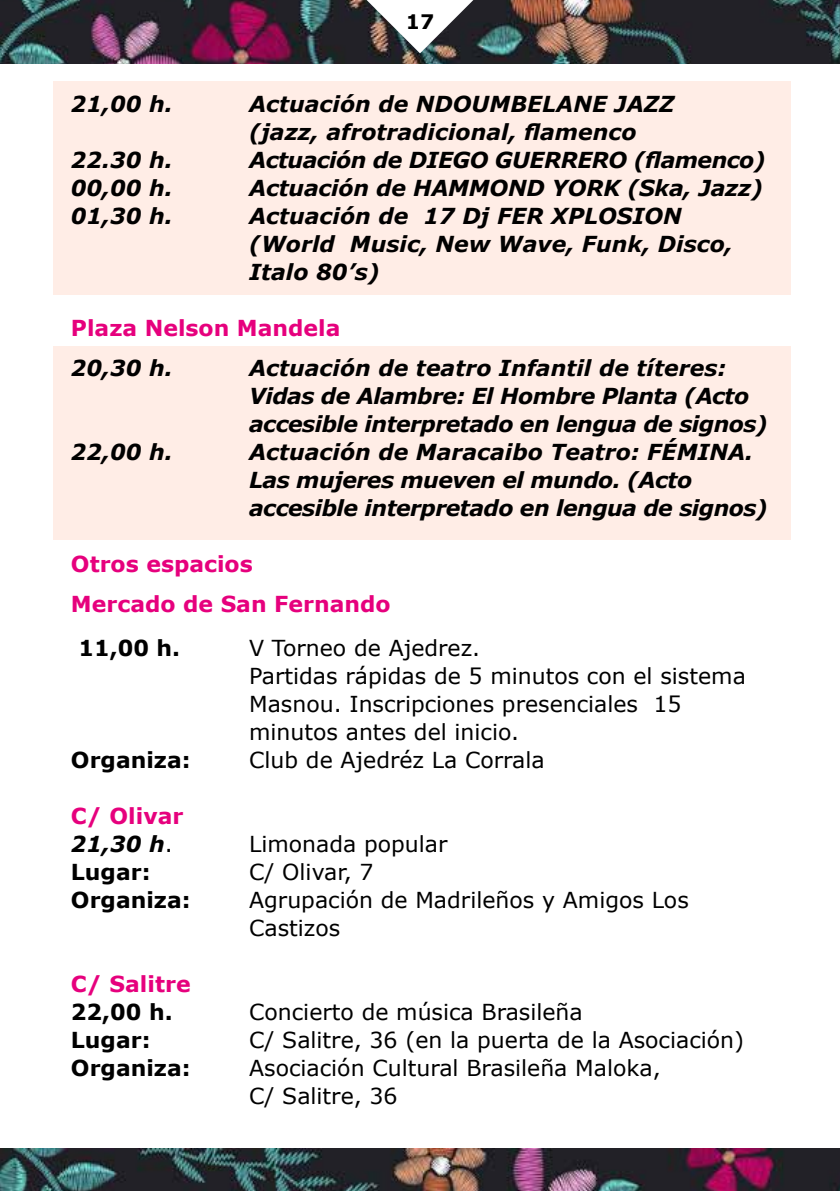
<style>
.page{position:relative;width:840px;height:1191px;background:#fff}
.page>*{position:absolute;margin:0;border:0;box-sizing:border-box;transform-origin:0 0}
.t1{font:22px/28px "Verdana";color:#000}
.t2{font:italic 700 22px/28px "Verdana";letter-spacing:-.025em;color:#000}
.t3{font:italic 700 22px/28px "Verdana";letter-spacing:-.005em;color:#000}
.t4{font:700 22px/40px "Verdana";color:#e6007d}
.t5{font:700 22px "Verdana";color:#000}
.t6{font:700 20px "Verdana";color:#000}
.s1{font-style:italic;color:#000}
.s2{font-weight:400;color:#000}
</style>
<div class="page">
<img style="left:0;top:0;width:839px;height:63px">
<img style="left:0;top:1148px;width:839px;height:43px">
<img style="left:323px;top:0;width:193px;height:53px">
<div style="left:53px;top:81px;width:737px;height:214px;background:#ffede6"></div>
<div style="left:53px;top:346px;width:737px;height:194px;background:#ffede6"></div>
<p class="t6" style="left:405px;top:9px;width:30px">17</p>
<p class="t3" style="left:71px;top:90px;width:103px">21,00 h.</p>
<p class="t3" style="left:249px;top:90px;width:426px">Actuación de NDOUMBELANE JAZZ (jazz, afrotradicional, flamenco</p>
<p class="t3" style="left:71px;top:146px;width:103px">22.30 h.</p>
<p class="t2" style="left:249px;top:146px;width:518px">Actuación de DIEGO GUERRERO (flamenco)</p>
<p class="t3" style="left:71px;top:174px;width:103px">00,00 h.</p>
<p class="t3" style="left:249px;top:174px;width:515px">Actuación de HAMMOND YORK (Ska, Jazz)</p>
<p class="t3" style="left:71px;top:202px;width:103px">01,30 h.</p>
<p class="t3" style="left:249px;top:202px;width:485px">Actuación de 17 Dj FER XPLOSION (World Music, New Wave, Funk, Disco,<br>Italo 80’s)</p>
<p class="t4" style="left:71px;top:308px;width:271px">Plaza Nelson Mandela</p>
<p class="t3" style="left:71px;top:354px;width:103px">20,30 h.</p>
<p class="t2" style="left:249px;top:354px;width:520px">Actuación de teatro Infantil de títeres:<br>Vidas de Alambre: El Hombre Planta (Acto accesible interpretado en lengua de signos)</p>
<p class="t3" style="left:71px;top:438px;width:103px">22,00 h.</p>
<p class="t2" style="left:249px;top:438px;width:520px">Actuación de Maracaibo Teatro: FÉMINA.<br>Las mujeres mueven el mundo. (Acto accesible interpretado en lengua de signos)</p>
<p class="t4" style="left:71px;top:544px;width:321px">Otros espacios<br>Mercado de San Fernando</p>
<p class="t5" style="left:78px;top:633px;width:103px">11,00 h.</p>
<p class="t1" style="left:249px;top:634px;width:498px">V Torneo de Ajedrez.<br>Partidas rápidas de 5 minutos con el sistema<br>Masnou. Inscripciones presenciales 15 minutos antes del inicio.</p>
<p class="t5" style="left:71px;top:745px;width:121px">Organiza:</p>
<p class="t1" style="left:249px;top:746px;width:297px">Club de Ajedréz La Corrala</p>
<p class="t4" style="left:71px;top:802px;width:114px;line-height:28px">C/ Olivar<br><span class="s1">21,30 h</span><span class="s2">.</span></p>
<p class="t1" style="left:249px;top:830px;width:200px">Limonada popular</p>
<p class="t5" style="left:71px;top:857px;width:81px">Lugar:</p>
<p class="t1" style="left:249px;top:858px;width:126px">C/ Olivar, 7</p>
<p class="t5" style="left:71px;top:885px;width:121px">Organiza:</p>
<p class="t1" style="left:249px;top:886px;width:441px">Agrupación de Madrileños y Amigos Los<br>Castizos</p>
<p class="t4" style="left:71px;top:964px;width:121px">C/ Salitre</p>
<p class="t5" style="left:71px;top:997px;width:103px">22,00 h.</p>
<p class="t1" style="left:249px;top:998px;width:335px">Concierto de música Brasileña</p>
<p class="t5" style="left:71px;top:1025px;width:81px">Lugar:</p>
<p class="t1" style="left:249px;top:1026px;width:496px">C/ Salitre, 36 (en la puerta de la Asociación)</p>
<p class="t5" style="left:71px;top:1053px;width:121px">Organiza:</p>
<p class="t1" style="left:249px;top:1054px;width:413px">Asociación Cultural Brasileña Maloka,<br>C/ Salitre, 36</p>
</div>
